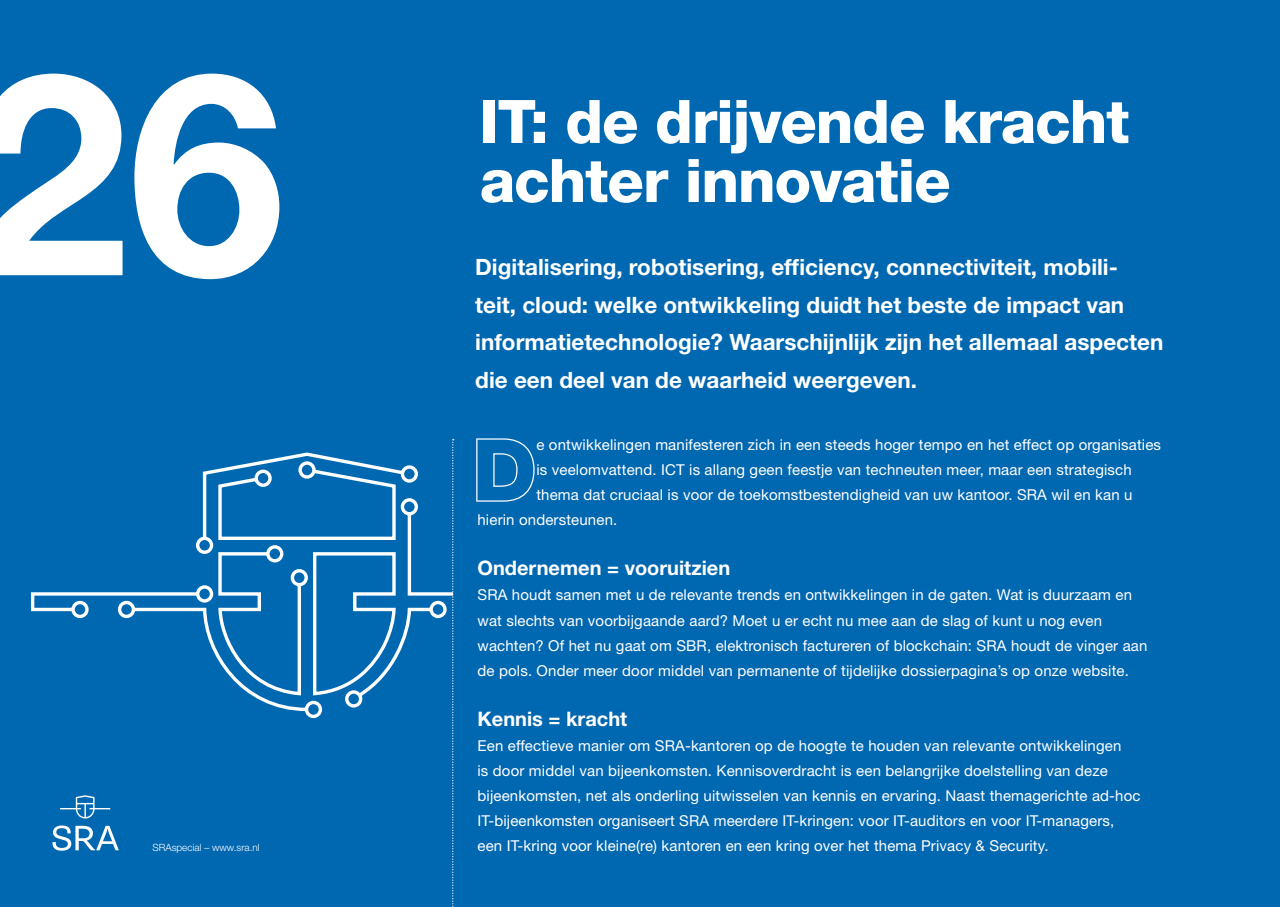
<style>
.page{position:relative;width:1280px;height:907px;background:#fff}
.page>*{position:absolute;margin:0;border:0;box-sizing:border-box;transform-origin:0 0}
.t1{font:700 282.12px "Helvetica Neue LT Std";color:#fff}
.t2{font:800 85px "Helvetica Neue LT Std";color:#0067b1}
.t3{font:800 60px "Helvetica Neue LT Std";letter-spacing:-.02em;color:#fff}
.t4{font:700 22.5px/37.5px "Helvetica Neue LT Std";color:#fff}
.t5{font:700 20px "Helvetica Neue LT Std";color:#fff}
.t6{font:15px/25px "Helvetica Neue LT Std";letter-spacing:.01em;color:#fff}
.t7{font:300 10px "Helvetica Neue LT Std";color:#fff}
</style>
<div class="page">
<div style="left:0;top:0;width:1280px;height:906px;background:#0067b1"></div>
<svg style="left:60px;top:795px;width:50px;height:23px"></svg>
<svg style="left:53px;top:825px;width:66px;height:25px"></svg>
<svg style="left:476px;top:438px;width:59px;height:64px"></svg>
<svg style="left:452px;top:439px;width:2px;height:468px"></svg>
<svg style="left:31px;top:452px;width:421px;height:267px"></svg>
<h1 class="t1" style="left:-28px;top:0;width:315px">26</h1>
<p class="t7" style="left:152px;top:840px;width:109px">SRAspecial – www.sra.nl</p>
<h3 class="t3" style="left:480px;top:86px;width:651px">IT: de drijvende kracht</h3>
<h3 class="t3" style="left:480px;top:145px;width:473px">achter innovatie</h3>
<p class="t4" style="left:475px;top:248px;width:690px">Digitalisering, robotisering, efficiency, connectiviteit, mobili&shy;teit, cloud: welke ontwikkeling duidt het beste de impact van informatietechnologie? Waarschijnlijk zijn het allemaal aspecten die een deel van de waarheid weergeven.</p>
<h2 class="t2" style="left:472px;top:419px;width:66px">D</h2>
<p class="t6" style="left:536px;top:432px;width:626px">e ontwikkelingen manifesteren zich in een steeds hoger tempo en het effect op organisaties</p>
<p class="t6" style="left:536px;top:457px;width:597px">is veelomvattend. ICT is allang geen feestje van techneuten meer, maar een strategisch</p>
<p class="t6" style="left:536px;top:482px;width:598px">thema dat cruciaal is voor de toekomstbestendigheid van uw kantoor. SRA wil en kan u</p>
<p class="t6" style="left:477px;top:507px;width:141px">hierin ondersteunen.</p>
<h3 class="t5" style="left:478px;top:555px;width:254px">Ondernemen = vooruitzien</h3>
<p class="t6" style="left:478px;top:582px;width:671px">SRA houdt samen met u de relevante trends en ontwikkelingen in de gaten. Wat is duurzaam en wat slechts van voorbijgaande aard? Moet u er echt nu mee aan de slag of kunt u nog even wachten? Of het nu gaat om SBR, elektronisch factureren of blockchain: SRA houdt de vinger aan de pols. Onder meer door middel van permanente of tijdelijke dossierpagina’s op onze website.</p>
<h3 class="t5" style="left:478px;top:705px;width:151px">Kennis = kracht</h3>
<p class="t6" style="left:478px;top:732px;width:665px">Een effectieve manier om SRA-kantoren op de hoogte te houden van relevante ontwikkelingen<br>is door middel van bijeenkomsten. Kennisoverdracht is een belangrijke doelstelling van deze bijeenkomsten, net als onderling uitwisselen van kennis en ervaring. Naast themagerichte ad-hoc IT-bijeenkomsten organiseert SRA meerdere IT-kringen: voor IT-auditors en voor IT-managers, een IT-kring voor kleine(re) kantoren en een kring over het thema Privacy &amp; Security.</p>
</div>
